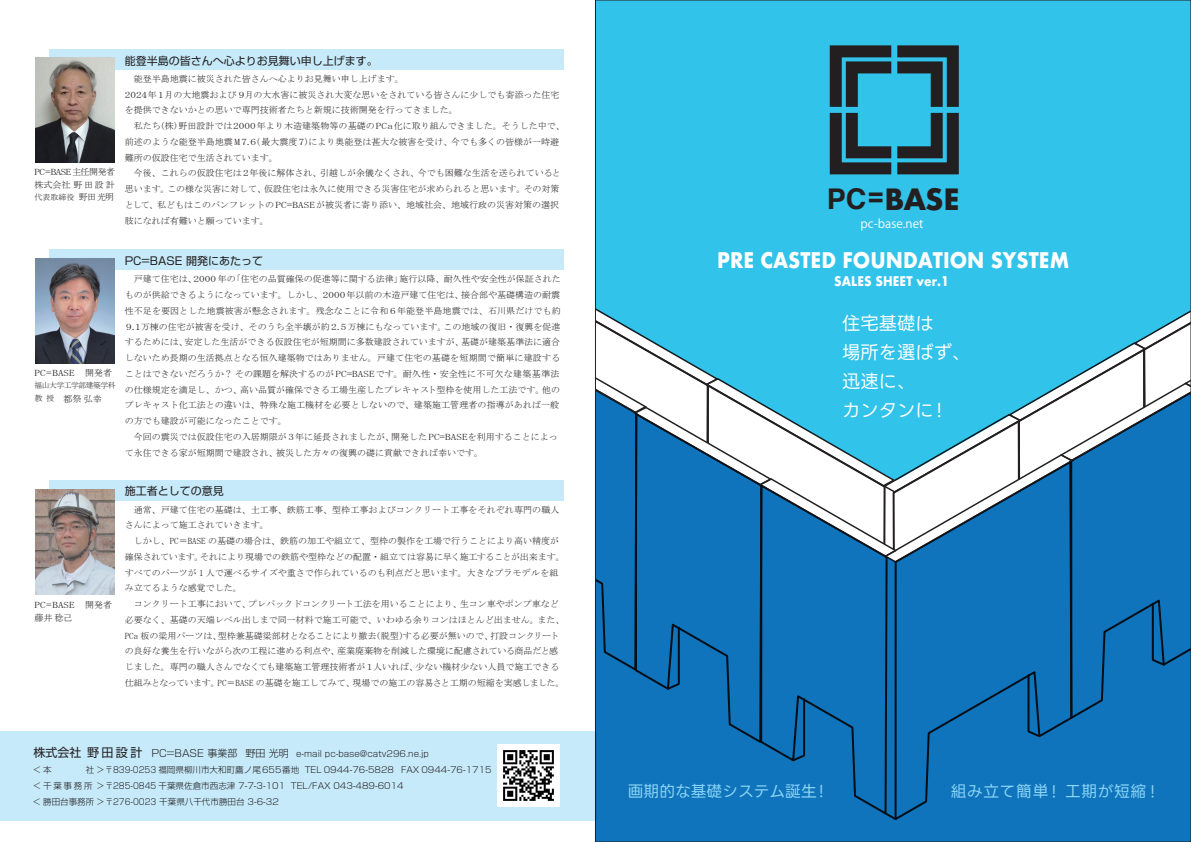
<style>
.page{position:relative;width:1191px;height:842px;background:#fff}
.page>*{position:absolute;margin:0;border:0;box-sizing:border-box;transform-origin:0 0}
.t1{font:700 28.5px "Futura";color:#231f20}
.t2{font:700 21px "Futura";color:#fff;scale:.9 1}
.t3{font:18.3px/29.1px "LINE Seed JP App TTF";color:#fff}
.t4{font:15.7px "LINE Seed JP App TTF";color:#8dd7f7}
.t5{font:15.7px "LINE Seed JP App TTF";letter-spacing:.04em;color:#8dd7f7}
.t6{font:700 13px "Futura";color:#fff;scale:.9 1}
.t7{font:12px "Koz Go Pro";color:#fff}
.t8{font:11px "Shin Go Pro";color:#231f20}
.t9{font:300 10px "Shin Go Pro";color:#231f20}
.t10{font:9px/15.8px "MS Mincho";color:#231f20}
.t11{font:9px/12.8px "MS Mincho";color:#231f20;scale:1.25 1}
.t12{font:9px/12.8px "MS Mincho";letter-spacing:-.025em;color:#231f20;scale:1.25 1}
.t13{font:300 8.5px/15.7px "Shin Go Pro";color:#231f20}
.t14{font:8px "MS Mincho";color:#231f20}
.t15{font:7.8px "MS Mincho";letter-spacing:-.06em;color:#231f20}
.s1{font-size:9px}
.s2{font-size:8px}
.s3{font-weight:400;font-size:12px}
.s4{font-family:"Helvetica"}
</style>
<div class="page">
<div style="left:49px;top:50px;width:514px;height:20px;background:#c6eafa"></div>
<div style="left:49px;top:250px;width:514px;height:20px;background:#c6eafa"></div>
<div style="left:49px;top:481px;width:514px;height:20px;background:#c6eafa"></div>
<div style="left:0;top:731px;width:596px;height:89px;background:#c6eafa"></div>
<svg style="left:597px;top:481px;width:592px;height:359px;background:#1b77b9"></svg>
<svg style="left:597px;top:2px;width:592px;height:479px;background:#48c3e6"></svg>
<svg style="left:897px;top:45px;width:61px;height:62px;background:#286272"></svg>
<svg style="left:829px;top:45px;width:62px;height:62px;background:#286172"></svg>
<svg style="left:897px;top:113px;width:61px;height:61px;background:#286171"></svg>
<svg style="left:829px;top:113px;width:62px;height:61px;background:#286171"></svg>
<img style="left:35px;top:57px;width:79px;height:105px">
<img style="left:35px;top:258px;width:79px;height:105px">
<img style="left:35px;top:489px;width:79px;height:105px">
<img style="left:498px;top:744px;width:62px;height:62px">
<p class="t12" style="left:34px;top:165px;width:66px">PC=BASE主任開発者株式会社野田設計</p>
<p class="t14" style="left:34px;top:193px;width:81px">代表取締役<span class="s1">野田光明</span></p>
<p class="t11" style="left:34px;top:367px;width:64px">PC=BASE 開発者</p>
<p class="t15" style="left:34px;top:381px;width:83px">福山大学工学部建築学科</p>
<p class="t10" style="left:34px;top:391px;width:69px"><span class="s2">教 授</span> 都祭弘幸</p>
<p class="t11" style="left:34px;top:598px;width:64px">PC=BASE 開発者藤井稔己</p>
<p class="t8" style="left:125px;top:51px;width:255px">能登半島の皆さんへ心よりお見舞い申し上げます。</p>
<p class="t10" style="left:125px;top:71px;width:441px">　能登半島地震に被災された皆さんへ心よりお見舞い申し上げます。<br>2024年1月の大地震および 9月の大水害に被災され大変な思いをされている皆さんに少しでも寄添った住宅を提供できないかとの思いで専門技術者たちと新規に技術開発を行ってきました。<br>　私たち(株)野田設計では2000年より木造建築物等の基礎のPCa化に取り組んできました。そうした中で、前述のような能登半島地震 M7.6(最大震度 7)により奥能登は甚大な被害を受け、今でも多くの皆様が一時避難所の仮設住宅で生活されています。<br>　今後、これらの仮設住宅は 2年後に解体され、引越しが余儀なくされ、今でも困難な生活を送られていると思います。この様な災害に対して、仮設住宅は永久に使用できる災害住宅が求められると思います。その対策として、私どもはこのパンフレットのPC=BASEが被災者に寄り添い、地域社会、地域行政の災害対策の選択肢になれば有難いと願っています。</p>
<p class="t8" style="left:125px;top:252px;width:140px">PC=BASE 開発にあたって</p>
<p class="t10" style="left:125px;top:271px;width:437px">　戸建て住宅は、2000 年の「住宅の品質確保の促進等に関する法律」施行以降、耐久性や安全性が保証されたものが供給できるようになっています。しかし、2000年以前の木造戸建て住宅は、接合部や基礎構造の耐震性不足を要因とした地震被害が懸念されます。残念なことに令和 6 年能登半島地震では、石川県だけでも約9.1万棟の住宅が被害を受け、そのうち全半壊が約 2.5万棟にもなっています。この地域の復旧・復興を促進するためには、安定した生活ができる仮設住宅が短期間に多数建設されていますが、基礎が建築基準法に適合しないため長期の生活拠点となる恒久建築物ではありません。戸建て住宅の基礎を短期間で簡単に建設することはできないだろうか ? その課題を解決するのがPC=BASEです。耐久性・安全性に不可欠な建築基準法の仕様規定を満足し、かつ、高い品質が確保できる工場生産したプレキャスト型枠を使用した工法です。他のプレキャスト化工法との違いは、特殊な施工機材を必要としないので、建築施工管理者の指導があれば一般の方でも建設が可能になったことです。<br>　今回の震災では仮設住宅の入居期限が 3年に延長されましたが、開発したPC=BASEを利用することによって永住できる家が短期間で建設され、被災した方々の復興の礎に貢献できれば幸いです。</p>
<p class="t8" style="left:125px;top:482px;width:100px">施工者としての意見</p>
<p class="t10" style="left:125px;top:501px;width:441px">　通常、戸建て住宅の基礎は、土工事、鉄筋工事、型枠工事およびコンクリート工事をそれぞれ専門の職人さんによって施工されていきます。<br>　しかし、PC＝BASE の基礎の場合は、鉄筋の加工や組立て、型枠の製作を工場で行うことにより高い精度が確保されています。それにより現場での鉄筋や型枠などの配置・組立ては容易に早く施工することが出来ます。すべてのパーツが 1 人で運べるサイズや重さで作られているのも利点だと思います。大きなプラモデルを組み立てるような感覚でした。<br>　コンクリート工事において、プレパックドコンクリート工法を用いることにより、生コン車やポンプ車など必要なく、基礎の天端レベル出しまで同一材料で施工可能で、いわゆる余りコンはほとんど出ません。また、PCa 板の梁用パーツは、型枠兼基礎梁部材となることにより撤去(脱型)する必要が無いので、打設コンクリートの良好な養生を行いながら次の工程に進める利点や、産業廃棄物を削減した環境に配慮されている商品だと感じました。専門の職人さんでなくても建築施工管理技術者が１人いれば、少ない機材少ない人員で施工できる仕組みとなっています。PC＝BASE の基礎を施工してみて、現場での施工の容易さと工期の短縮を実感しました。</p>
<p class="t9" style="left:33px;top:745px;width:257px"><span class="s3">株式会社野田設計</span> PC=BASE 事業部 野田 光明</p>
<p class="t13" style="left:33px;top:761px;width:37px">&lt; 本　　</p>
<p class="t13" style="left:296px;top:745px;width:134px">e-mail pc-base@catv296.ne.jp</p>
<p class="t13" style="left:33px;top:761px;width:460px;text-indent:52px">社 &gt;〒839-0253 福岡県柳川市大和町鷹ノ尾655 番地 TEL 0944-76-5828 FAX 0944-76-1715 &lt; 千葉事務所 &gt;〒285-0845 千葉県佐倉市西志津 7-7-3-101 TEL/FAX 043-489-6014<br>&lt; 勝田台事務所 &gt;〒276-0023 千葉県八千代市勝田台 3-6-32</p>
<h1 class="t1" style="left:826px;top:178px;width:134px"><span class="s4">PC</span><sup>=</sup>BASE</h1>
<h3 class="t7" style="left:860px;top:215px;width:64px">pc-base.net</h3>
<h2 class="t2" style="left:717px;top:245px;width:392px">PRE CASTED FOUNDATION SYSTEM</h2>
<h3 class="t6" style="left:834px;top:272px;width:129px">SALES SHEET ver.1</h3>
<h3 class="t3" style="left:842px;top:310px;width:130px">住宅基礎は<br>場所を選ばず、迅速に、<br>カンタンに！</h3>
<h3 class="t4" style="left:628px;top:780px;width:203px">画期的な基礎システム誕生！</h3>
<h3 class="t5" style="left:950px;top:780px;width:206px">組み立て簡単 ! 工期が短縮 !</h3>
</div>
